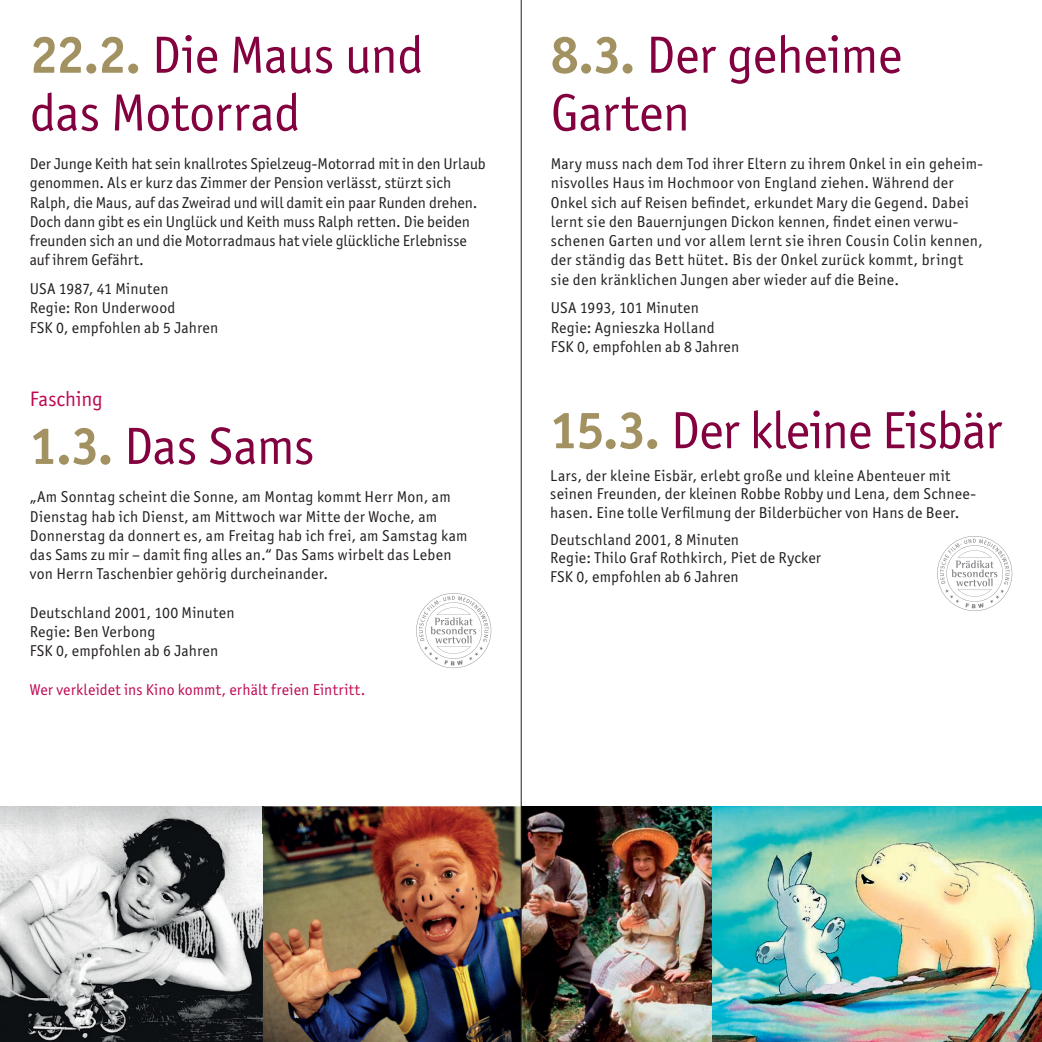
<style>
.page{position:relative;width:1042px;height:1042px;background:#fff}
.page>*{position:absolute;margin:0;border:0;box-sizing:border-box;transform-origin:0 0}
.t1{font:52.5px/57.8px "Officina Sans ITC Pro";letter-spacing:-.015em;color:#83013e}
.t2{font:21px "Officina Sans ITC Pro";color:#be0954}
.t3{font:15.75px/19.2px "Officina Sans ITC Pro";letter-spacing:.015em;color:#231f20}
.t4{font:15.75px "Officina Sans ITC Pro";letter-spacing:.01em;color:#be0954}
.s1{font-weight:700;color:#a29161}
</style>
<div class="page">
<img style="left:0;top:806px;width:712px;height:236px">
<img style="left:0;top:806px;width:263px;height:28px">
<svg style="left:263px;top:806px;width:1px;height:28px"></svg>
<img style="left:712px;top:806px;width:330px;height:236px">
<svg style="left:416px;top:593px;width:75px;height:75px"></svg>
<svg style="left:937px;top:536px;width:75px;height:75px"></svg>
<hr style="left:521px;top:0;width:1px;height:1042px;background:#231f20">
<h1 class="t1" style="left:30px;top:26px;width:395px"><span class="s1">22.2.</span> Die Maus und das Motorrad</h1>
<p class="t3" style="left:30px;top:154px;width:457px">Der Junge Keith hat sein knallrotes Spielzeug-Motorrad mit in den Urlaub genommen. Als er kurz das Zimmer der Pension verlässt, stürzt sich Ralph, die Maus, auf das Zweirad und will damit ein paar Runden drehen.<br>Doch dann gibt es ein Unglück und Keith muss Ralph retten. Die beiden freunden sich an und die Motorradmaus hat viele glückliche Erlebnisse auf ihrem Gefährt.</p>
<p class="t3" style="left:30px;top:279px;width:190px">USA 1987, 41 Minuten<br>Regie: Ron Underwood<br>FSK 0, empfohlen ab 5 Jahren</p>
<h2 class="t2" style="left:30px;top:387px;width:74px">Fasching</h2>
<h1 class="t1" style="left:30px;top:417px;width:286px"><span class="s1">1.3.</span> Das Sams</h1>
<p class="t3" style="left:30px;top:487px;width:439px">„Am Sonntag scheint die Sonne, am Montag kommt Herr Mon, am Dienstag hab ich Dienst, am Mittwoch war Mitte der Woche, am Donnerstag da donnert es, am Freitag hab ich frei, am Samstag kam das Sams zu mir – damit fing alles an.“ Das Sams wirbelt das Leben von Herrn Taschenbier gehörig durcheinander.</p>
<p class="t3" style="left:30px;top:603px;width:206px">Deutschland 2001, 100 Minuten<br>Regie: Ben Verbong<br>FSK 0, empfohlen ab 6 Jahren</p>
<p class="t4" style="left:30px;top:680px;width:337px">Wer verkleidet ins Kino kommt, erhält freien Eintritt.</p>
<h1 class="t1" style="left:551px;top:26px;width:353px"><span class="s1">8.3.</span> Der geheime<br>Garten</h1>
<p class="t3" style="left:551px;top:154px;width:434px">Mary muss nach dem Tod ihrer Eltern zu ihrem Onkel in ein geheim&shy;nisvolles Haus im Hochmoor von England ziehen. Während der Onkel sich auf Reisen befindet, erkundet Mary die Gegend. Dabei lernt sie den Bauernjungen Dickon kennen, findet einen verwu&shy;schenen Garten und vor allem lernt sie ihren Cousin Colin kennen, der ständig das Bett hütet. Bis der Onkel zurück kommt, bringt sie den kränklichen Jungen aber wieder auf die Beine.</p>
<p class="t3" style="left:551px;top:298px;width:190px">USA 1993, 101 Minuten<br>Regie: Agnieszka Holland<br>FSK 0, empfohlen ab 8 Jahren</p>
<h1 class="t1" style="left:550px;top:401px;width:453px"><span class="s1">15.3.</span> Der kleine Eisbär</h1>
<p class="t3" style="left:550px;top:467px;width:427px;line-height:17.5px">Lars, der kleine Eisbär, erlebt große und kleine Abenteuer mit seinen Freunden, der kleinen Robbe Robby und Lena, dem Schnee-</p>
<p class="t3" style="left:550px;top:499px;width:411px;line-height:27.1px">hasen. Eine tolle Verfilmung der Bilderbücher von Hans de Beer.<br>Deutschland 2001, 8 Minuten</p>
<p class="t3" style="left:550px;top:548px;width:272px">Regie: Thilo Graf Rothkirch, Piet de Rycker<br>FSK 0, empfohlen ab 6 Jahren</p>
</div>
